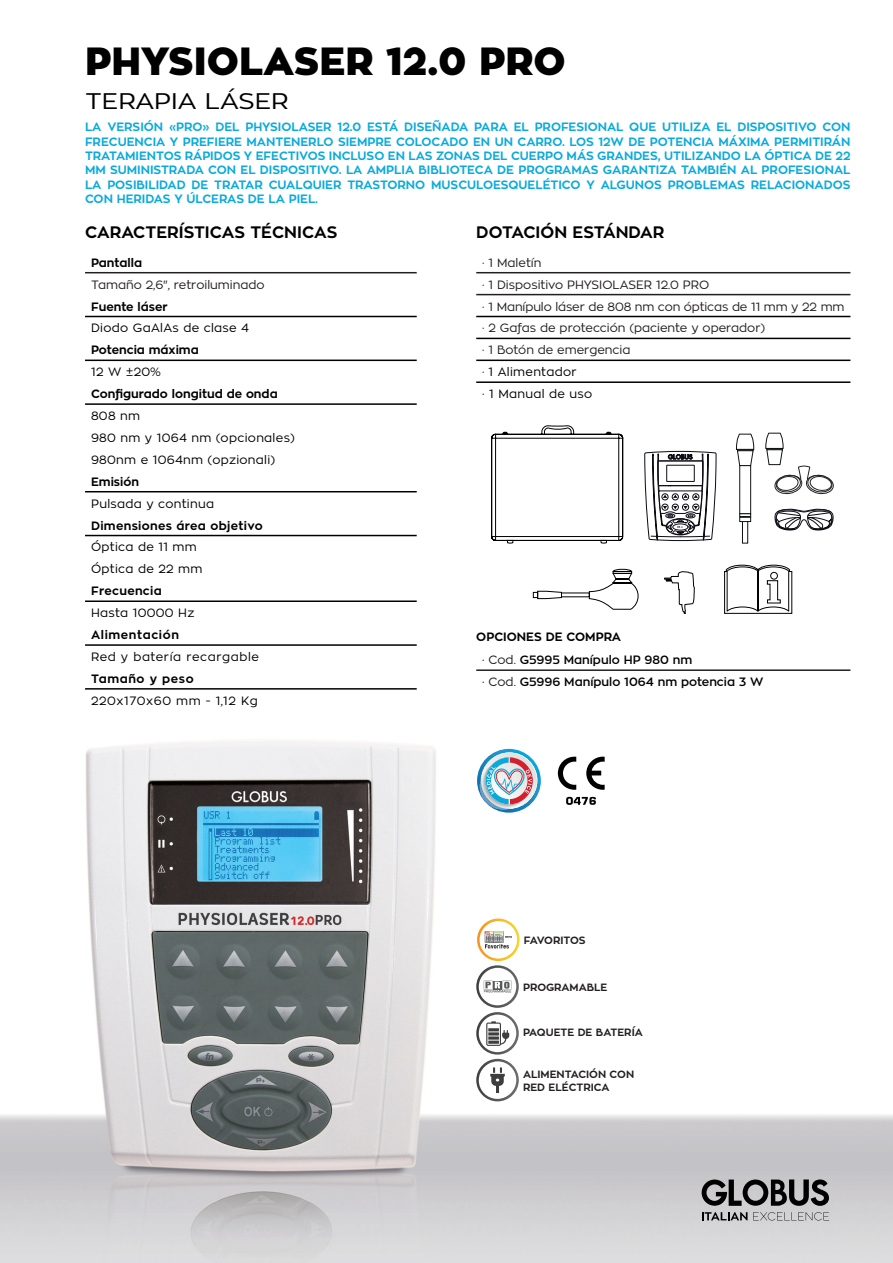
<style>
.page{position:relative;width:893px;height:1263px;background:#fff}
.page>*{position:absolute;margin:0;border:0;box-sizing:border-box;transform-origin:0 0}
.t1{font:900 39px "Zona Pro";color:#000}
.t2{font:22.5px "Zona Pro";color:#000;scale:1.14 1}
.t3{font:700 16.5px "Zona Pro";color:#000}
.t4{font:700 12px/14.4px "Zona Pro";letter-spacing:-.005em;color:#0baadc;text-align:justify}
.t5{font:12px/21.9px "Zona Pro";color:#231f20}
.t6{font:12px/21.9px "Zona Pro";letter-spacing:.025em;color:#000}
.t7{font:600 12px/22.4px "Zona Pro";color:#000}
.t8{font:700 12px "Zona Pro";color:#000}
.t9{font:12px "Zona Pro";letter-spacing:.05em;color:#000}
.t10{font:700 12px "Zona Pro";letter-spacing:.025em;color:#000}
.t11{font:700 12px "Zona Pro";letter-spacing:.05em;color:#000}
.t12{font:700 10.5px/12.6px "Zona Pro";color:#231f20}
.s1{color:#000}
.s2{font-weight:700}
.s3{font-weight:400}
.s4{font-weight:400;color:#231f20}
</style>
<div class="page">
<img style="left:0;top:272px;width:893px;height:991px">
<svg style="left:702px;top:1212px;width:45px;height:8px"></svg>
<svg style="left:753px;top:1212px;width:76px;height:8px"></svg>
<svg style="left:702px;top:1179px;width:127px;height:27px;background:#686769"></svg>
<hr style="left:476px;top:294px;width:374px;height:1px;background:#231f20">
<hr style="left:476px;top:272px;width:374px;height:1px;background:#231f20">
<hr style="left:476px;top:316px;width:374px;height:1px;background:#000">
<hr style="left:476px;top:338px;width:374px;height:1px;background:#000">
<hr style="left:476px;top:360px;width:374px;height:1px;background:#000">
<hr style="left:476px;top:381px;width:374px;height:2px;background:#000">
<hr style="left:85px;top:272px;width:332px;height:1px;background:#231f20">
<hr style="left:85px;top:316px;width:332px;height:1px;background:#000">
<hr style="left:85px;top:360px;width:332px;height:1px;background:#000">
<hr style="left:85px;top:403px;width:332px;height:2px;background:#000">
<hr style="left:85px;top:491px;width:332px;height:1px;background:#000">
<hr style="left:85px;top:535px;width:332px;height:1px;background:#000">
<hr style="left:85px;top:600px;width:332px;height:2px;background:#000">
<hr style="left:85px;top:644px;width:332px;height:2px;background:#000">
<hr style="left:85px;top:688px;width:332px;height:2px;background:#000">
<svg style="left:724px;top:564px;width:69px;height:50px"></svg>
<svg style="left:736px;top:434px;width:18px;height:32px"></svg>
<div style="left:739px;top:465px;width:12px;height:49px;background:#fff;border:1px solid #101315"></div>
<div style="left:742px;top:521px;width:6px;height:22px;border:1px solid #101315"></div>
<svg style="left:739px;top:513px;width:12px;height:4px"></svg>
<svg style="left:739px;top:517px;width:12px;height:5px"></svg>
<svg style="left:491px;top:383px;width:226px;height:306px"></svg>
<svg style="left:477px;top:749px;width:64px;height:64px"></svg>
<svg style="left:586px;top:757px;width:19px;height:33px"></svg>
<svg style="left:558px;top:757px;width:18px;height:33px"></svg>
<svg style="left:566px;top:797px;width:30px;height:8px"></svg>
<svg style="left:765px;top:433px;width:69px;height:98px"></svg>
<svg style="left:476px;top:1012px;width:43px;height:42px"></svg>
<svg style="left:479px;top:1014px;width:37px;height:38px"></svg>
<svg style="left:488px;top:1036px;width:11px;height:4px"></svg>
<svg style="left:488px;top:1040px;width:11px;height:4px"></svg>
<svg style="left:476px;top:1059px;width:43px;height:42px"></svg>
<svg style="left:479px;top:1061px;width:37px;height:38px"></svg>
<svg style="left:476px;top:965px;width:43px;height:43px"></svg>
<svg style="left:479px;top:968px;width:37px;height:37px"></svg>
<svg style="left:477px;top:918px;width:43px;height:43px"></svg>
<svg style="left:480px;top:921px;width:37px;height:37px"></svg>
<hr style="left:476px;top:669px;width:374px;height:2px;background:#231f20">
<h1 class="t1" style="left:85px;top:35px;width:482px">PHYSIOLASER 12.0 PRO</h1>
<h2 class="t2" style="left:85px;top:86px;width:180px">TERAPIA LÁSER</h2>
<p class="t4" style="left:85px;top:120px;width:767px">LA VERSIÓN «PRO» DEL PHYSIOLASER 12.0 ESTÁ DISEÑADA PARA EL PROFESIONAL QUE UTILIZA EL DISPOSITIVO CON FRECUENCIA Y PREFIERE MANTENERLO SIEMPRE COLOCADO EN UN CARRO. LOS 12W DE POTENCIA MÁXIMA PERMITIRÁN TRATAMIENTOS RÁPIDOS Y EFECTIVOS INCLUSO EN LAS ZONAS DEL CUERPO MÁS GRANDES, UTILIZANDO LA ÓPTICA DE 22<br>MM SUMINISTRADA CON EL DISPOSITIVO. LA AMPLIA BIBLIOTECA DE PROGRAMAS GARANTIZA TAMBIÉN AL PROFESIONAL LA POSIBILIDAD DE TRATAR CUALQUIER TRASTORNO MUSCULOESQUELÉTICO Y ALGUNOS PROBLEMAS RELACIONADOS CON HERIDAS Y ÚLCERAS DE LA PIEL.</p>
<h3 class="t3" style="left:85px;top:221px;width:254px">CARACTERÍSTICAS TÉCNICAS</h3>
<h3 class="t3" style="left:476px;top:221px;width:190px">DOTACIÓN ESTÁNDAR</h3>
<p class="t5" style="left:482px;top:251px;width:364px">· 1 Maletín<br>· 1 Dispositivo PHYSIOLASER 12.0 PRO<br>· 1 Manípulo láser de 808 nm con ópticas de 11 mm y 22 mm · 2 Gafas de protección (paciente y operador)<br>· 1 Botón de emergencia<br>· <span class="s1">1 Alimentador<br>· 1 Manual de uso</span></p>
<p class="t8" style="left:91px;top:255px;width:53px">Pantalla</p>
<p class="t5" style="left:91px;top:273px;width:175px">Tamaño 2,6", retroiluminado</p>
<p class="t8" style="left:91px;top:298px;width:78px">Fuente láser</p>
<p class="t6" style="left:91px;top:317px;width:160px">Diodo GaAlAs de clase 4</p>
<p class="t8" style="left:91px;top:342px;width:109px">Potencia máxima</p>
<p class="t6" style="left:91px;top:361px;width:71px">12 W ±20%</p>
<p class="t8" style="left:91px;top:386px;width:188px">Configurado longitud de onda</p>
<p class="t6" style="left:91px;top:405px;width:205px">808 nm<br>980 nm y 1064 nm (opcionales)<br>980nm e 1064nm (opzionali)</p>
<p class="t8" style="left:91px;top:474px;width:50px">Emisión</p>
<p class="t6" style="left:91px;top:492px;width:125px">Pulsada y continua</p>
<p class="t10" style="left:91px;top:517px;width:173px">Dimensiones área objetivo</p>
<p class="t6" style="left:91px;top:536px;width:113px">Óptica de 11 mm<br>Óptica de 22 mm</p>
<p class="t10" style="left:91px;top:583px;width:72px">Frecuencia</p>
<p class="t6" style="left:91px;top:602px;width:105px">Hasta 10000 Hz</p>
<p class="t11" style="left:91px;top:627px;width:89px">Alimentación</p>
<p class="t9" style="left:91px;top:649px;width:169px">Red y batería recargable</p>
<p class="t11" style="left:91px;top:671px;width:104px">Tamaño y peso</p>
<p class="t9" style="left:91px;top:693px;width:168px">220x170x60 mm - 1,12 Kg</p>
<p class="t7" style="left:482px;top:626px;width:283px;text-indent:-6px"><span class="s2">OPCIONES DE COMPRA<br></span><span class="s3">·</span> <span class="s4">Cod.</span> G5995 Manípulo HP 980 nm<br><span class="s3">·</span> <span class="s4">Cod.</span> G5996 Manípulo 1064 nm potencia 3 W</p>
<p class="t12" style="left:524px;top:934px;width:63px">FAVORITOS</p>
<p class="t12" style="left:523px;top:981px;width:86px">PROGRAMABLE</p>
<p class="t12" style="left:523px;top:1026px;width:121px">PAQUETE DE BATERÍA</p>
<p class="t12" style="left:523px;top:1068px;width:113px">ALIMENTACIÓN CON<br>RED ELÉCTRICA</p>
</div>
